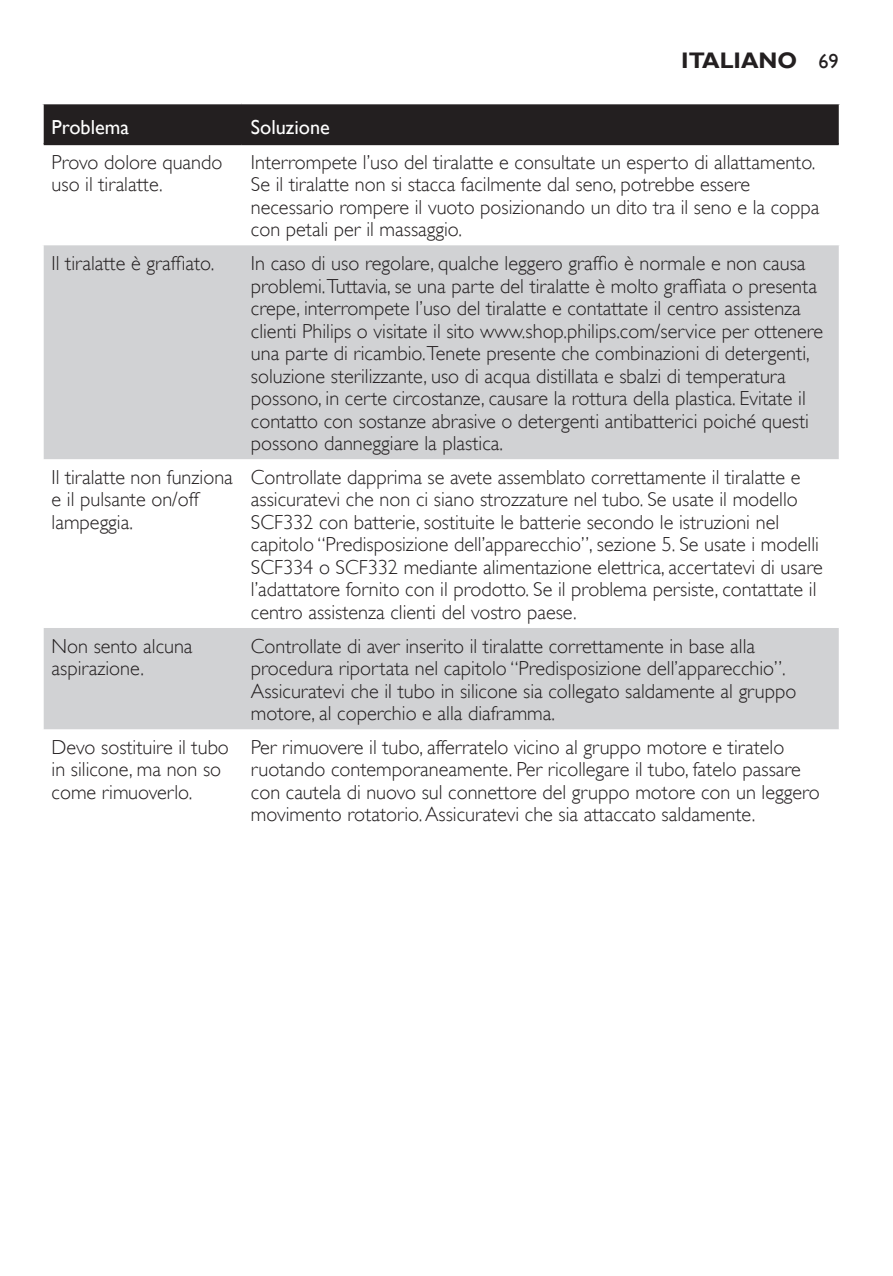
<style>
.page{position:relative;width:893px;height:1276px;background:#fff}
.page>*{position:absolute;margin:0;border:0;box-sizing:border-box;transform-origin:0 0}
.t1{font:700 22.5px "Gill Sans Alt One WGL";color:#231f20}
.t2{font:20.25px/22.5px "Gill Sans Alt One WGL Light";color:#231f20}
.t3{font:20.25px "Gill Sans Alt One WGL";color:#fff}
.s1{font-weight:400;font-size:20.25px}
</style>
<div class="page">
<div style="left:44px;top:104px;width:795px;height:39px;background:#231f20"></div>
<svg style="left:44px;top:245px;width:795px;height:484px;fill:#d1d2d4"></svg>
<hr style="left:44px;top:143px;width:198px;height:2px;background:#231f20">
<hr style="left:242px;top:143px;width:597px;height:2px;background:#231f20">
<p class="t1" style="left:681px;top:45px;width:159px">ITALIANO <span class="s1">69</span></p>
<p class="t3" style="left:52px;top:113px;width:79px">Problema</p>
<p class="t3" style="left:251px;top:113px;width:80px">Soluzione</p>
<p class="t2" style="left:52px;top:151px;width:172px">Provo dolore quando uso il tiralatte.</p>
<p class="t2" style="left:251px;top:151px;width:570px">Interrompete l’uso del tiralatte e consultate un esperto di allattamento.<br>Se il tiralatte non si stacca facilmente dal seno, potrebbe essere necessario rompere il vuoto posizionando un dito tra il seno e la coppa con petali per il massaggio.</p>
<p class="t2" style="left:52px;top:252px;width:164px">Il tiralatte è graffiato.</p>
<p class="t2" style="left:251px;top:252px;width:574px">In caso di uso regolare, qualche leggero graffio è normale e non causa problemi.Tuttavia, se una parte del tiralatte è molto graffiata o presenta crepe, interrompete l’uso del tiralatte e contattate il centro assistenza clienti Philips o visitate il sito www.shop.philips.com/service per ottenere una parte di ricambio.Tenete presente che combinazioni di detergenti, soluzione sterilizzante, uso di acqua distillata e sbalzi di temperatura possono, in certe circostanze, causare la rottura della plastica. Evitate il contatto con sostanze abrasive o detergenti antibatterici poiché questi possono danneggiare la plastica.</p>
<p class="t2" style="left:52px;top:466px;width:183px">Il tiralatte non funziona e il pulsante on/off lampeggia.</p>
<p class="t2" style="left:251px;top:466px;width:573px">Controllate dapprima se avete assemblato correttamente il tiralatte e assicuratevi che non ci siano strozzature nel tubo. Se usate il modello SCF332 con batterie, sostituite le batterie secondo le istruzioni nel capitolo “Predisposizione dell’apparecchio”, sezione 5. Se usate i modelli SCF334 o SCF332 mediante alimentazione elettrica, accertatevi di usare l’adattatore fornito con il prodotto. Se il problema persiste, contattate il centro assistenza clienti del vostro paese.</p>
<p class="t2" style="left:52px;top:635px;width:143px">Non sento alcuna aspirazione.</p>
<p class="t2" style="left:251px;top:635px;width:547px">Controllate di aver inserito il tiralatte correttamente in base alla procedura riportata nel capitolo “Predisposizione dell’apparecchio”.<br>Assicuratevi che il tubo in silicone sia collegato saldamente al gruppo motore, al coperchio e alla diaframma.</p>
<p class="t2" style="left:52px;top:736px;width:179px">Devo sostituire il tubo in silicone, ma non so come rimuoverlo.</p>
<p class="t2" style="left:251px;top:736px;width:570px">Per rimuovere il tubo, afferratelo vicino al gruppo motore e tiratelo ruotando contemporaneamente. Per ricollegare il tubo, fatelo passare con cautela di nuovo sul connettore del gruppo motore con un leggero movimento rotatorio. Assicuratevi che sia attaccato saldamente.</p>
</div>
